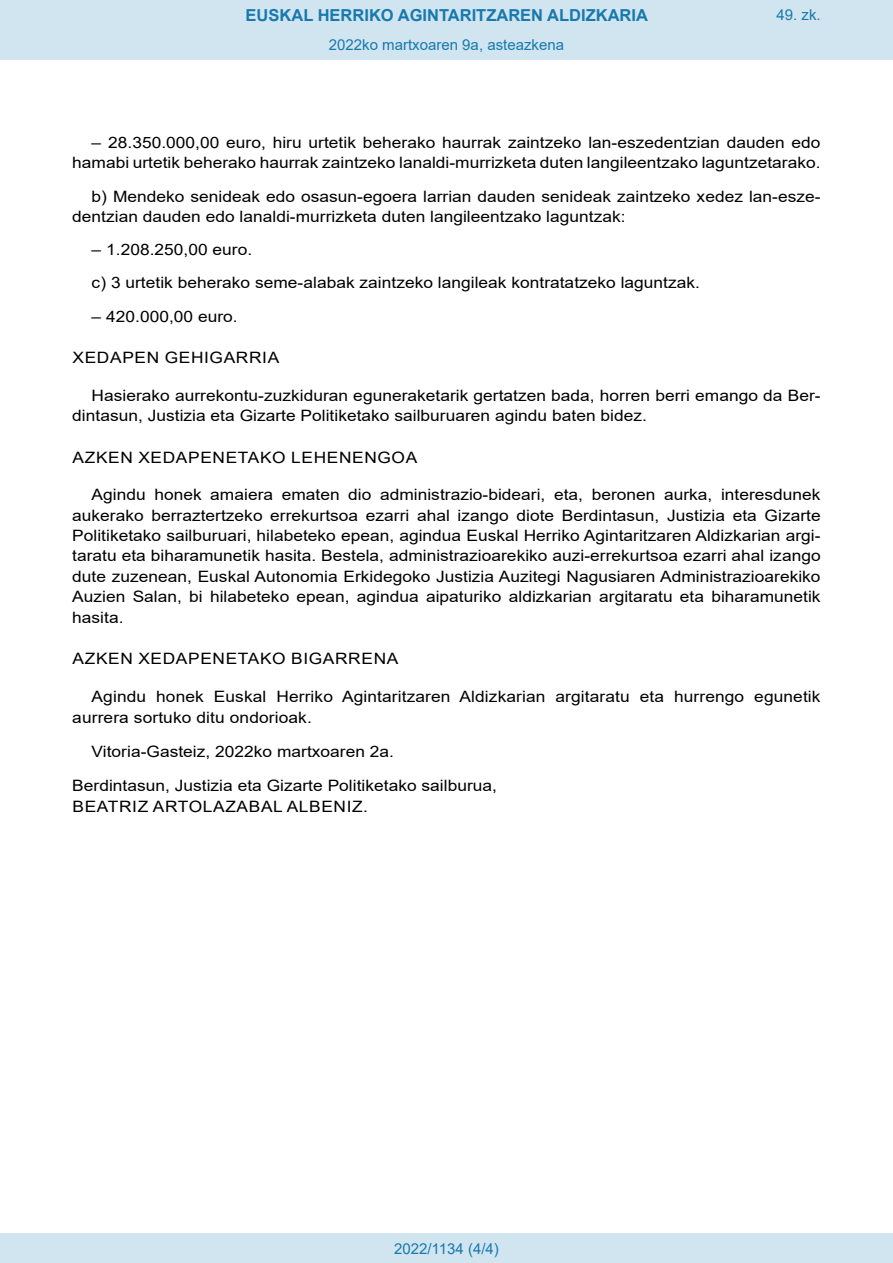
<style>
.page{position:relative;width:893px;height:1263px;background:#fff}
.page>*{position:absolute;margin:0;border:0;box-sizing:border-box;transform-origin:0 0}
.t1{font:700 16.5px "Arial";color:#1879ad}
.BOPVDetalle{font:15.6px/20.4px "Arial";color:#000;scale:1.11 1}
.BOPVDisposicion{font:15.6px "Arial";letter-spacing:.035em;color:#000;scale:1.11 1}
.BOPVFirmaPuesto{font:15.6px "Arial";color:#000;scale:1.11 1}
.BOPVFirmaLugFec{font:15.6px "Arial";color:#000;scale:1.11 1}
.BOPVFirmaNombre{font:15.6px "Arial";letter-spacing:.035em;color:#000;scale:1.11 1}
.Paginacion_Centro{font:15px "Arial";color:#1879ad}
</style>
<div class="page">
<div style="left:0;top:0;width:893px;height:60px;background:#d0e5f0"></div>
<div style="left:0;top:1233px;width:893px;height:30px;background:#d0e5f0"></div>
<p class="t1" style="left:246px;top:3px;width:404px">EUSKAL HERRIKO AGINTARITZAREN ALDIZKARIA</p>
<p class="Paginacion_Centro" style="left:329px;top:35px;width:237px">2022ko martxoaren 9a, asteazkena</p>
<p class="Paginacion_Centro" style="left:776px;top:5px;width:46px">49. zk.</p>
<p class="BOPVDetalle" style="left:72px;top:132px;width:676px;text-align:right">– 28.350.000,00 euro, hiru urtetik beherako haurrak zaintzeko lan-eszedentzian dauden edo hamabi urtetik beherako haurrak zaintzeko lanaldi-murrizketa duten langileentzako laguntzetarako.</p>
<p class="BOPVDetalle" style="left:72px;top:186px;width:676px;text-indent:19px">b) Mendeko senideak edo osasun-egoera larrian dauden senideak zaintzeko xedez lan-esze&shy;dentzian dauden edo lanaldi-murrizketa duten langileentzako laguntzak:</p>
<p class="BOPVDetalle" style="left:92px;top:239px;width:146px">– 1.208.250,00 euro.</p>
<p class="BOPVDetalle" style="left:92px;top:273px;width:550px">c) 3 urtetik beherako seme-alabak zaintzeko langileak kontratatzeko laguntzak.</p>
<p class="BOPVDetalle" style="left:92px;top:306px;width:133px">– 420.000,00 euro.</p>
<p class="BOPVDisposicion" style="left:73px;top:347px;width:188px">XEDAPEN GEHIGARRIA</p>
<p class="BOPVDetalle" style="left:72px;top:385px;width:676px;text-indent:19px">Hasierako aurrekontu-zuzkiduran eguneraketarik gertatzen bada, horren berri emango da Ber&shy;dintasun, Justizia eta Gizarte Politiketako sailburuaren agindu baten bidez.</p>
<p class="BOPVDisposicion" style="left:73px;top:446px;width:312px">AZKEN XEDAPENETAKO LEHENENGOA</p>
<p class="BOPVDetalle" style="left:72px;top:484px;width:676px;text-align:justify;text-indent:19px">Agindu honek amaiera ematen dio administrazio-bideari, eta, beronen aurka, interesdunek aukerako berraztertzeko errekurtsoa ezarri ahal izango diote Berdintasun, Justizia eta Gizarte Politiketako sailburuari, hilabeteko epean, agindua Euskal Herriko Agintaritzaren Aldizkarian argi&shy;taratu eta biharamunetik hasita. Bestela, administrazioarekiko auzi-errekurtsoa ezarri ahal izango dute zuzenean, Euskal Autonomia Erkidegoko Justizia Auzitegi Nagusiaren Administrazioarekiko Auzien Salan, bi hilabeteko epean, agindua aipaturiko aldizkarian argitaratu eta biharamunetik hasita.</p>
<p class="BOPVDisposicion" style="left:73px;top:648px;width:295px">AZKEN XEDAPENETAKO BIGARRENA</p>
<p class="BOPVDetalle" style="left:72px;top:686px;width:676px;line-height:21px;text-indent:19px">Agindu honek Euskal Herriko Agintaritzaren Aldizkarian argitaratu eta hurrengo egunetik aurrera sortuko ditu ondorioak.</p>
<p class="BOPVFirmaLugFec" style="left:92px;top:741px;width:274px">Vitoria-Gasteiz, 2022ko martxoaren 2a.</p>
<p class="BOPVFirmaPuesto" style="left:72px;top:774px;width:384px">Berdintasun, Justizia eta Gizarte Politiketako sailburua,</p>
<p class="BOPVFirmaNombre" style="left:73px;top:795px;width:268px">BEATRIZ ARTOLAZABAL ALBENIZ.</p>
<p class="Paginacion_Centro" style="left:394px;top:1238px;width:106px">2022/1134 (4/4)</p>
</div>
